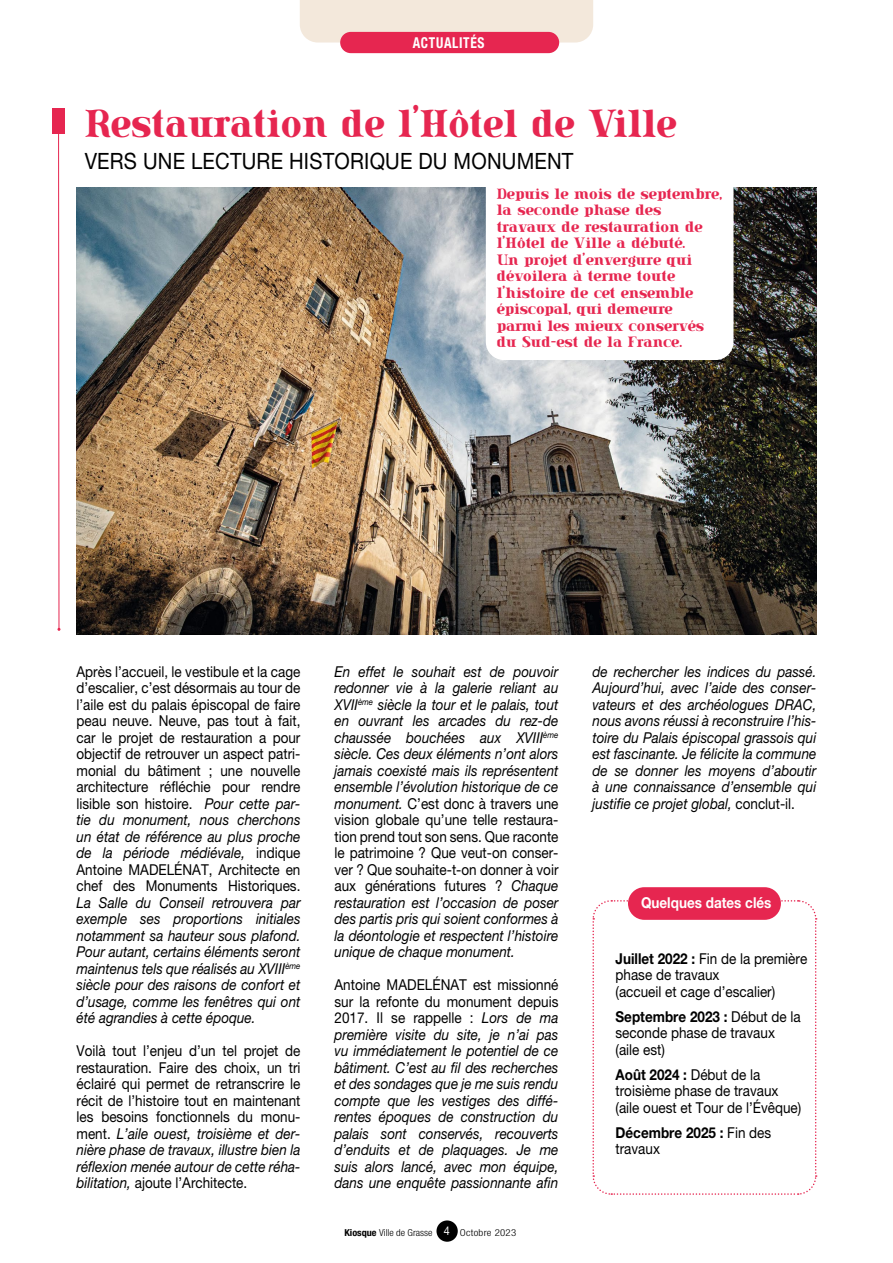
<style>
.page{position:relative;width:893px;height:1263px;background:#fff}
.page>*{position:absolute;margin:0;border:0;box-sizing:border-box;transform-origin:0 0}
.t1{font:39px "Lissain";color:#e62650;scale:.9 1}
.t2{font:22.5px "Helvetica Neue LT Std";letter-spacing:.01em;color:#000;scale:.9 1}
.t3{font:italic 15px/16.5px "Helvetica Neue LT Std";color:#000;text-align:justify;scale:.9 1}
.t4{font:15px/16.5px "Helvetica Neue LT Std";color:#000;scale:.9 1}
.t5{font:15px/16.5px "Lissain";color:#e62650;scale:.95 1}
.t6{font:700 15px/16.5px "Helvetica Neue LT Std";color:#000;scale:.9 1}
.t7{font:700 15px "Helvetica Neue LT Std";color:#fff;scale:.9 1}
.t8{font:700 condensed 15px "Helvetica Neue LT Std";letter-spacing:.05em;color:#fff;scale:.9 1}
.t9{font:300 condensed 9.6px "Helvetica Neue LT Std";color:#000;scale:1.06 1}
.s1{font-style:italic}
.s2{font-style:normal}
.s3{font-weight:700}
.s4{font-weight:400}
</style>
<div class="page">
<div style="left:300px;top:0;width:293px;height:43px;background:#f3e8db"></div>
<div style="left:436px;top:1220px;width:22px;height:22px;background:#000;border-radius:50%"></div>
<div style="left:340px;top:32px;width:219px;height:21px;background:#e62650;border-radius:11px"></div>
<img style="left:77px;top:187px;width:739px;height:447px">
<div style="left:486px;top:159px;width:247px;height:201px;background:#fff;border-radius:18px"></div>
<svg style="left:592px;top:900px;width:225px;height:295px"></svg>
<div style="left:628px;top:887px;width:153px;height:33px;background:#e62650;border-radius:16px"></div>
<hr style="left:58px;top:122px;width:1px;height:507px;background:#e62650">
<div style="left:52px;top:109px;width:13px;height:25px;background:#e62650"></div>
<p class="t8" style="left:413px;top:33px;width:81px">ACTUALITÉS</p>
<h1 class="t1" style="left:85px;top:101px;width:659px">Restauration de l’Hôtel de Ville</h1>
<h2 class="t2" style="left:85px;top:148px;width:545px">VERS UNE LECTURE HISTORIQUE DU MONUMENT</h2>
<p class="t5" style="left:497px;top:185px;width:239px">Depuis le mois de septembre, la seconde phase des travaux de restauration de l’Hôtel de Ville a débuté.<br>Un projet d’envergure qui dévoilera à terme toute l’histoire de cet ensemble épiscopal, qui demeure<br>parmi les mieux conservés du Sud-est de la France.</p>
<p class="t4" style="left:77px;top:663px;width:250px;text-align:justify">Après l’accueil, le vestibule et la cage d’escalier, c’est désormais au tour de l’aile est du palais épiscopal de faire peau neuve. Neuve, pas tout à fait, car le projet de restauration a pour objectif de retrouver un aspect patri&shy;monial du bâtiment ; une nouvelle architecture réfléchie pour rendre lisible son histoire. <span class="s1">Pour cette par&shy;tie du monument, nous cherchons un état de référence au plus proche de la période médiévale,</span> indique Antoine MADELÉNAT, Architecte en chef des Monuments Historiques.</p>
<p class="t3" style="left:77px;top:894px;width:250px">La Salle du Conseil retrouvera par exemple ses proportions initiales notamment sa hauteur sous plafond.<br>Pour autant, certains éléments seront maintenus tels que réalisés au XVIII<sup>ème </sup>siècle pour des raisons de confort et d’usage, comme les fenêtres qui ont été agrandies à cette époque.</p>
<p class="t4" style="left:77px;top:1042px;width:250px;text-align:justify">Voilà tout l’enjeu d’un tel projet de restauration. Faire des choix, un tri éclairé qui permet de retranscrire le récit de l’histoire tout en maintenant les besoins fonctionnels du monu&shy;ment. <span class="s1">L’aile ouest, troisième et der&shy;nière phase de travaux, illustre bien la réflexion menée autour de cette réha&shy;bilitation,</span> ajoute l’Architecte.</p>
<p class="t3" style="left:334px;top:663px;width:250px">En effet le souhait est de pouvoir redonner vie à la galerie reliant au XVII<sup>ème</sup> siècle la tour et le palais, tout en ouvrant les arcades du rez-de chaussée bouchées aux XVIII<sup>ème </sup>siècle. Ces deux éléments n’ont alors jamais coexisté mais ils représentent ensemble l’évolution historique de ce monument. <span class="s2">C’est donc à travers une vision globale qu’une telle restaura&shy;tion prend tout son sens. Que raconte le patrimoine ? Que veut-on conser&shy;ver ? Que souhaite-t-on donner à voir aux générations futures ?</span> Chaque restauration est l’occasion de poser des partis pris qui soient conformes à la déontologie et respectent l’histoire unique de chaque monument.</p>
<p class="t3" style="left:334px;top:976px;width:250px"><span class="s2">Antoine MADELÉNAT est missionné sur la refonte du monument depuis 2017. Il se rappelle :</span> Lors de ma première visite du site, je n’ai pas vu immédiatement le potentiel de ce bâtiment. C’est au fil des recherches et des sondages que je me suis rendu compte que les vestiges des diffé&shy;rentes époques de construction du palais sont conservés, recouverts d’enduits et de plaquages. Je me suis alors lancé, avec mon équipe, dans une enquête passionnante afin</p>
<p class="t9" style="left:344px;top:1227px;width:164px"><span class="s3">Kiosque</span> Ville de Grasse <sup>4</sup> Octobre 2023</p>
<p class="t3" style="left:592px;top:663px;width:250px">de rechercher les indices du passé.<br>Aujourd’hui, avec l’aide des conser&shy;vateurs et des archéologues DRAC, nous avons réussi à reconstruire l’his&shy;toire du Palais épiscopal grassois qui est fascinante. Je félicite la commune de se donner les moyens d’aboutir à une connaissance d’ensemble qui justifie ce projet global, <span class="s2">conclut-il.</span></p>
<p class="t7" style="left:641px;top:893px;width:146px">Quelques dates clés</p>
<p class="t4" style="left:615px;top:950px;width:215px"><span class="s3">Juillet 2022 :</span> Fin de la première phase de travaux<br>(accueil et cage d’escalier)</p>
<p class="t4" style="left:615px;top:1008px;width:207px"><span class="s3">Septembre 2023 :</span> Début de la seconde phase de travaux (aile est)</p>
<p class="t4" style="left:615px;top:1066px;width:208px"><span class="s3">Août 2024 :</span> Début de la troisième phase de travaux (aile ouest et Tour de l’Évêque)</p>
<p class="t6" style="left:615px;top:1124px;width:175px">Décembre 2025 : <span class="s4">Fin des travaux</span></p>
</div>
